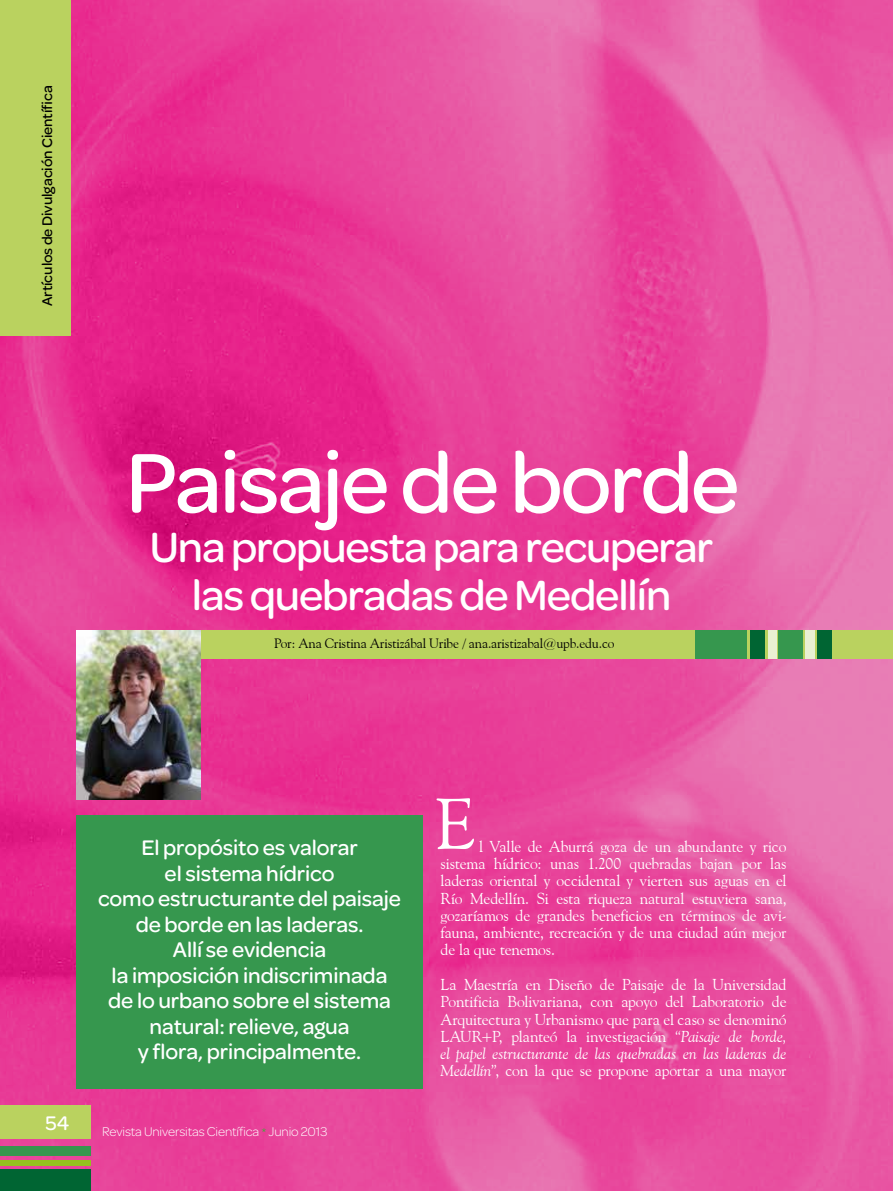
<style>
.page{position:relative;width:893px;height:1191px;background:#fff}
.page>*{position:absolute;margin:0;border:0;box-sizing:border-box;transform-origin:0 0}
.t1{font:500 90px "Omnes";letter-spacing:-.025em;color:#fff}
.t2{font:72px "Goudy Old Style BT";color:#fff}
.t3{font:500 45px/48px "Omnes";letter-spacing:-.025em;color:#fff;text-align:center}
.t4{font:500 22.5px/25.5px "Omnes";letter-spacing:-.005em;color:#fff;text-align:center}
.t5{font:500 21px "Omnes";color:#fff}
.t6{font:15.75px/17.2px "Goudy Old Style BT";letter-spacing:-.015em;color:#fff;text-align:justify}
.t7{font:500 15px "Omnes";letter-spacing:-.005em;color:#000}
.t8{font:13.5px "Goudy Old Style BT";letter-spacing:-.01em;color:#000}
.t9{font:300 13.5px "Omnes";letter-spacing:-.01em;color:#fff}
.s1{color:#3aaa35}
.s2{font-style:italic}
</style>
<div class="page">
<img style="left:0;top:0;width:893px;height:1191px">
<div style="left:185px;top:630px;width:708px;height:29px;background:#bad25f"></div>
<div style="left:77px;top:815px;width:346px;height:274px;background:#36974e"></div>
<div style="left:750px;top:630px;width:15px;height:29px;background:#006533"></div>
<div style="left:817px;top:630px;width:15px;height:29px;background:#006533"></div>
<div style="left:778px;top:630px;width:25px;height:29px;background:#36974e"></div>
<div style="left:768px;top:630px;width:8px;height:29px;background:#e9f0d2"></div>
<div style="left:696px;top:630px;width:51px;height:29px;background:#36974e"></div>
<div style="left:805px;top:630px;width:9px;height:29px;background:#e9f0d2"></div>
<div style="left:0;top:0;width:71px;height:335px;background:#bad25f"></div>
<div style="left:0;top:1146px;width:91px;height:10px;background:#36974e"></div>
<div style="left:0;top:1169px;width:91px;height:22px;background:#006533"></div>
<div style="left:0;top:1160px;width:91px;height:5px;background:#95c11f"></div>
<div style="left:0;top:1105px;width:91px;height:34px;background:#bad25f"></div>
<img style="left:77px;top:630px;width:123px;height:169px">
<p class="t7" style="left:39px;top:306px;width:222px;rotate:-90deg">Artículos de Divulgación Científica</p>
<h1 class="t1" style="left:126px;top:432px;width:615px">Paisaje de borde</h1>
<h3 class="t3" style="left:150px;top:523px;width:565px">Una propuesta para recuperar las quebradas de Medellín</h3>
<p class="t8" style="left:274px;top:635px;width:342px">Por: Ana Cristina Aristizábal Uribe / ana.aristizabal@upb.edu.co</p>
<h3 class="t5" style="left:45px;top:1111px;width:25px">54</h3>
<h3 class="t4" style="left:98px;top:835px;width:304px">El propósito es valorar<br>el sistema hídrico<br>como estructurante del paisaje de borde en las laderas.<br>Allí se evidencia<br>la imposición indiscriminada de lo urbano sobre el sistema natural: relieve, agua<br>y flora, principalmente.</h3>
<p class="t9" style="left:102px;top:1123px;width:227px">Revista Universitas Científica <span class="s1">*</span> Junio 2013</p>
<h2 class="t2" style="left:435px;top:779px;width:42px">E</h2>
<p class="t6" style="left:441px;top:837px;width:348px;text-indent:39px">l Valle de Aburrá goza de un abundante y rico sistema hídrico: unas 1.200 quebradas bajan por las laderas oriental y occidental y vierten sus aguas en el Río Medellín. Si esta riqueza natural estuviera sana, gozaríamos de grandes beneficios en términos de avi&shy;fauna, ambiente, recreación y de una ciudad aún mejor de la que tenemos.</p>
<p class="t6" style="left:441px;top:975px;width:348px">La Maestría en Diseño de Paisaje de la Universidad Pontificia Bolivariana, con apoyo del Laboratorio de Arquitectura y Urbanismo que para el caso se denominó LAUR+P, planteó la investigación <span class="s2">“Paisaje de borde, el papel estructurante de las quebradas en las laderas de Medellín”</span>, con la que se propone aportar a una mayor</p>
</div>
